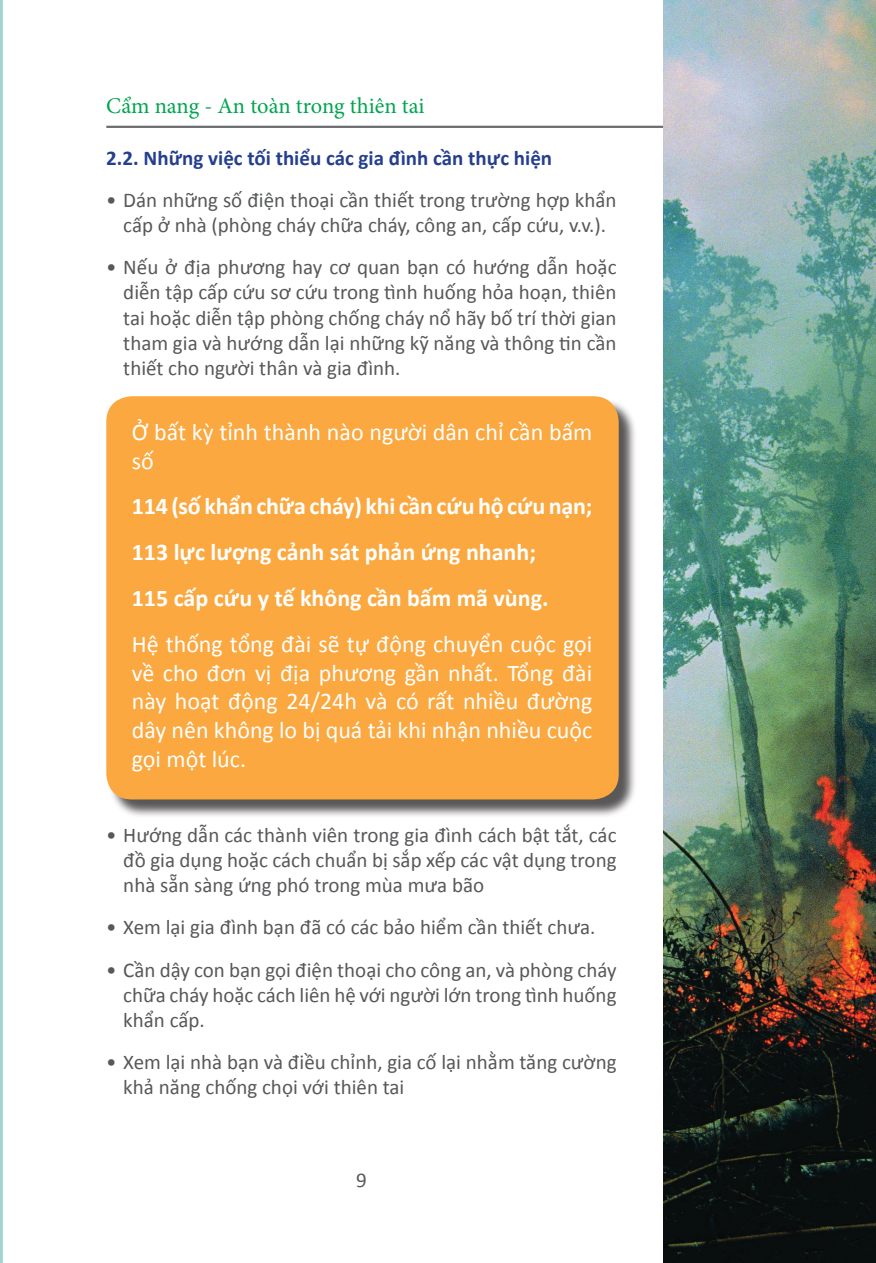
<style>
.page{position:relative;width:876px;height:1263px;background:#fff}
.page>*{position:absolute;margin:0;border:0;box-sizing:border-box;transform-origin:0 0}
.t1{font:24px/28.8px "Calibri";color:#fff}
.t2{font:700 24px/45.8px "Calibri";color:#fff}
.t3{font:22.5px "Minion Pro";letter-spacing:-.005em;color:#00a54f}
.t4{font:21px/25.2px "Calibri";color:#57585a;text-align:justify}
.t5{font:700 21px "Calibri";color:#253f8e}
</style>
<div class="page">
<hr style="left:106px;top:126px;width:770px;height:2px;background:#6c6d70">
<svg style="left:0;top:0;width:3px;height:1263px;background:#a5d3d3"></svg>
<img style="left:663px;top:0;width:213px;height:1263px">
<div style="left:109px;top:398px;width:528px;height:420px;background:#231f20;opacity:.75"></div>
<div style="left:106px;top:396px;width:513px;height:403px;background:#faa83f;border-radius:26px"></div>
<p class="t3" style="left:106px;top:91px;width:320px">Cẩm nang - An toàn trong thiên tai</p>
<p class="t5" style="left:106px;top:144px;width:447px">2.2. Những việc tối thiểu các gia đình cần thực hiện</p>
<p class="t4" style="left:106px;top:187px;width:512px;text-align:center">• Dán những số điện thoại cần thiết trong trường hợp khẩn cấp ở nhà (phòng cháy chữa cháy, công an, cấp cứu, v.v.).</p>
<p class="t4" style="left:123px;top:255px;width:495px;text-indent:-17px">• Nếu ở địa phương hay cơ quan bạn có hướng dẫn hoặc diễn tập cấp cứu sơ cứu trong tình huống hỏa hoạn, thiên tai hoặc diễn tập phòng chống cháy nổ hãy bố trí thời gian tham gia và hướng dẫn lại những kỹ năng và thông tin cần thiết cho người thân và gia đình.</p>
<p class="t1" style="left:132px;top:417px;width:462px">Ở bất kỳ tỉnh thành nào người dân chỉ cần bấm số</p>
<p class="t2" style="left:132px;top:483px;width:462px">114 (số khẩn chữa cháy) khi cần cứu hộ cứu nạn;<br>113 lực lượng cảnh sát phản ứng nhanh;<br>115 cấp cứu y tế không cần bấm mã vùng.</p>
<p class="t1" style="left:132px;top:629px;width:462px;text-align:justify">Hệ thống tổng đài sẽ tự động chuyển cuộc gọi về cho đơn vị địa phương gần nhất. Tổng đài này hoạt động 24/24h và có rất nhiều đường dây nên không lo bị quá tải khi nhận nhiều cuộc gọi một lúc.</p>
<p class="t4" style="left:123px;top:822px;width:495px;text-indent:-17px">• Hướng dẫn các thành viên trong gia đình cách bật tắt, các đồ gia dụng hoặc cách chuẩn bị sắp xếp các vật dụng trong nhà sẵn sàng ứng phó trong mùa mưa bão</p>
<p class="t4" style="left:106px;top:915px;width:491px">• Xem lại gia đình bạn đã có các bảo hiểm cần thiết chưa.</p>
<p class="t4" style="left:123px;top:957px;width:495px;text-indent:-17px">• Cần dậy con bạn gọi điện thoại cho công an, và phòng cháy chữa cháy hoặc cách liên hệ với người lớn trong tình huống khẩn cấp.</p>
<p class="t4" style="left:123px;top:1050px;width:495px;text-indent:-17px">• Xem lại nhà bạn và điều chỉnh, gia cố lại nhằm tăng cường khả năng chống chọi với thiên tai</p>
<p class="t4" style="left:356px;top:1168px;width:12px">9</p>
</div>
